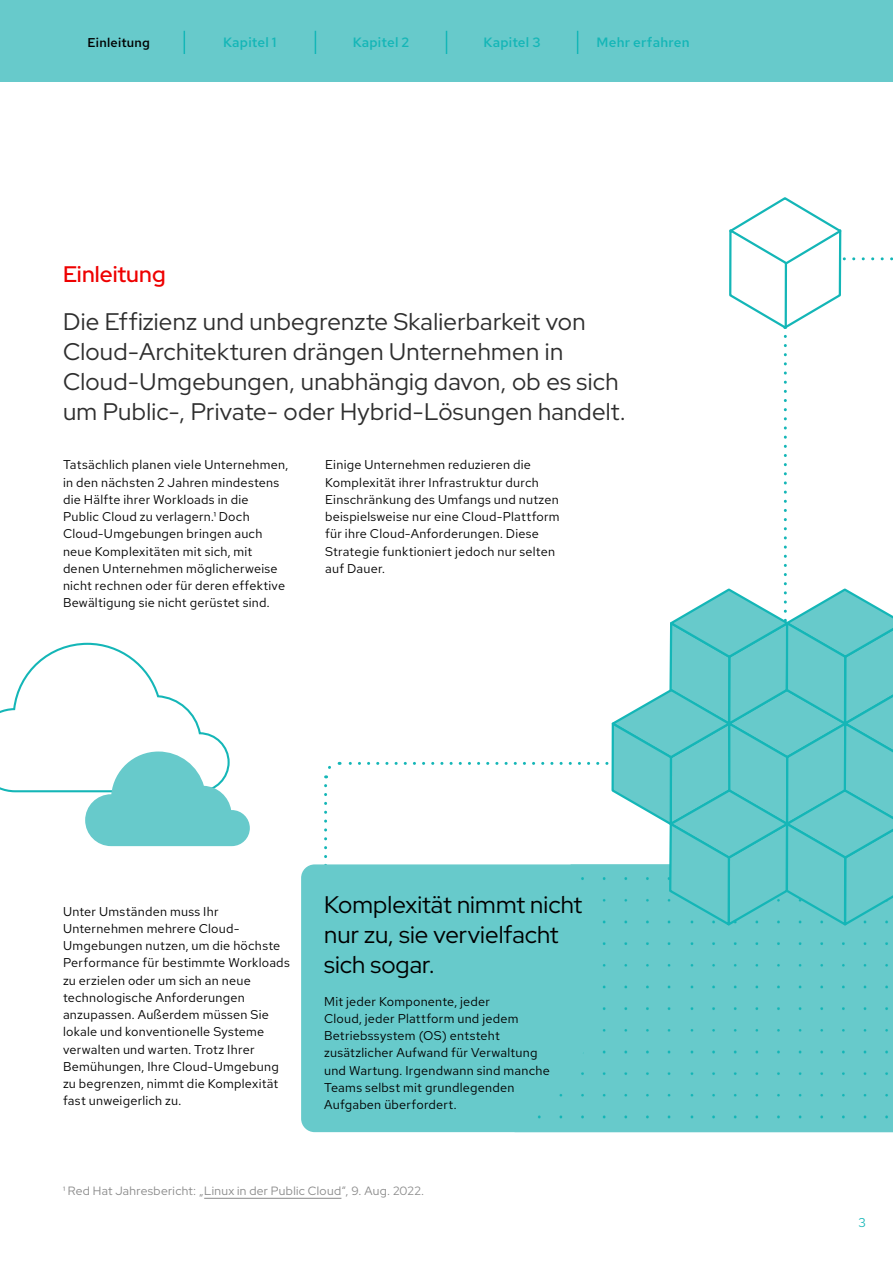
<style>
.page{position:relative;width:893px;height:1263px;background:#fff}
.page>*{position:absolute;margin:0;border:0;box-sizing:border-box;transform-origin:0 0}
.t1{font:24px/30px "Red Hat Display";letter-spacing:.01em;color:#2e2e2e}
.t2{font:24px/30px "Red Hat Display";color:#000}
.t3{font:500 22.5px "Red Hat Display";color:#e00}
.t4{font:500 13.5px "Red Hat Text";letter-spacing:.015em;color:#14b6b7}
.t5{font:12.75px/17.2px "Red Hat Text";letter-spacing:.02em;color:#000}
.t6{font:500 12.75px "Red Hat Text";letter-spacing:.02em;color:#000}
.t7{font:12.75px "Red Hat Text";color:#14b6b7}
.t8{font:12px "Red Hat Display";letter-spacing:.03em;color:#8b8b8b}
</style>
<div class="page">
<div style="left:0;top:0;width:893px;height:81px;background:#67cacb"></div>
<svg style="left:184px;top:31px;width:1px;height:23px"></svg>
<svg style="left:315px;top:31px;width:1px;height:23px"></svg>
<svg style="left:446px;top:31px;width:1px;height:23px"></svg>
<svg style="left:577px;top:31px;width:1px;height:23px"></svg>
<div style="left:301px;top:864px;width:213px;height:268px;background:#67cacb"></div>
<svg style="left:0;top:642px;width:250px;height:204px"></svg>
<hr style="left:204px;top:1198px;width:137px;height:1px;background:#8b8b8b">
<div style="left:514px;top:928px;width:379px;height:204px;background:#67cacb"></div>
<svg style="left:323px;top:197px;width:570px;height:731px"></svg>
<p class="t6" style="left:88px;top:34px;width:64px">Einleitung</p>
<p class="t4" style="left:223px;top:34px;width:55px">Kapitel 1</p>
<p class="t4" style="left:353px;top:34px;width:58px">Kapitel 2</p>
<p class="t4" style="left:483px;top:34px;width:59px">Kapitel 3</p>
<p class="t4" style="left:597px;top:34px;width:95px">Mehr erfahren</p>
<h2 class="t3" style="left:63px;top:260px;width:104px">Einleitung</h2>
<h1 class="t1" style="left:63px;top:306px;width:564px">Die Effizienz und unbegrenzte Skalierbarkeit von Cloud-Architekturen drängen Unternehmen in Cloud-Umgebungen, unabhängig davon, ob es sich um Public-, Private- oder Hybrid-Lösungen handelt.</h1>
<p class="t5" style="left:63px;top:456px;width:227px">Tatsächlich planen viele Unternehmen, in den nächsten 2 Jahren mindestens die Hälfte ihrer Workloads in die<br>Public Cloud zu verlagern.¹ Doch Cloud-Umgebungen bringen auch neue Komplexitäten mit sich, mit denen Unternehmen möglicherweise nicht rechnen oder für deren effektive Bewältigung sie nicht gerüstet sind.</p>
<p class="t5" style="left:325px;top:456px;width:236px">Einige Unternehmen reduzieren die Komplexität ihrer Infrastruktur durch Einschränkung des Umfangs und nutzen beispielsweise nur eine Cloud-Plattform für ihre Cloud-Anforderungen. Diese Strategie funktioniert jedoch nur selten auf Dauer.</p>
<p class="t5" style="left:63px;top:902px;width:228px">Unter Umständen muss Ihr<br>Unternehmen mehrere Cloud-<br>Umgebungen nutzen, um die höchste<br>Performance für bestimmte Workloads zu erzielen oder um sich an neue technologische Anforderungen anzupassen. Außerdem müssen Sie lokale und konventionelle Systeme verwalten und warten. Trotz Ihrer<br>Bemühungen, Ihre Cloud-Umgebung zu begrenzen, nimmt die Komplexität fast unweigerlich zu.</p>
<h1 class="t2" style="left:324px;top:889px;width:260px">Komplexität nimmt nicht nur zu, sie vervielfacht sich sogar.</h1>
<p class="t5" style="left:324px;top:992px;width:227px">Mit jeder Komponente, jeder<br>Cloud, jeder Plattform und jedem<br>Betriebssystem (OS) entsteht zusätzlicher Aufwand für Verwaltung und Wartung. Irgendwann sind manche<br>Teams selbst mit grundlegenden<br>Aufgaben überfordert.</p>
<p class="t8" style="left:63px;top:1183px;width:363px">¹ Red Hat Jahresbericht: „Linux in der Public Cloud“, 9. Aug. 2022.</p>
<p class="t7" style="left:858px;top:1214px;width:9px">3</p>
</div>
